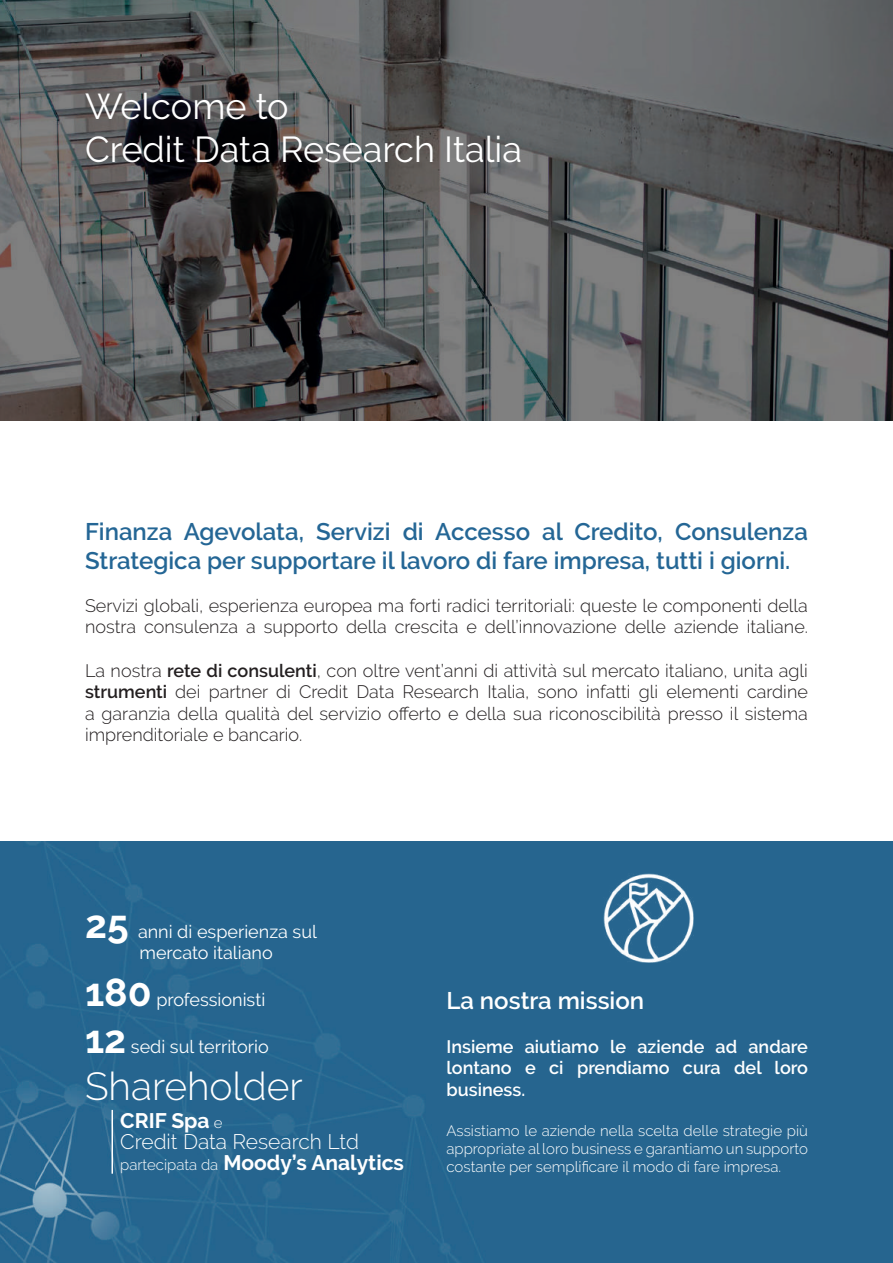
<style>
.page{position:relative;width:893px;height:1263px;background:#fff}
.page>*{position:absolute;margin:0;border:0;box-sizing:border-box;transform-origin:0 0}
.t1{font:300 39px "Raleway";color:#fff}
.t2{font:36px/43.2px "Raleway";color:#fff}
.t3{font:600 24px/28.8px "Raleway";color:#246695}
.t4{font:600 24px "Raleway";color:#fff}
.t5{font:700 21px/21px "Raleway";color:#fff}
.t6{font:300 18px/21.6px "Raleway";color:#231f20}
.t7{font:18px/21.6px "Raleway";color:#fff;text-align:center}
.t8{font:600 18px/21.6px "Raleway";color:#fff;text-align:justify}
.t9{font:300 15px/18px "Raleway";color:#fff;text-align:justify}
.s1{font-weight:600}
.s2{font-weight:700;font-size:39px}
.s3{font-weight:300;font-size:15px}
.s4{font-weight:300}
</style>
<div class="page">
<div style="left:0;top:842px;width:893px;height:421px;background:#26658f"></div>
<svg style="left:0;top:0;width:893px;height:421px;background:#5a5b5c"></svg>
<hr style="left:112px;top:1110px;width:1px;height:64px;background:#fff">
<img style="left:604px;top:874px;width:89px;height:89px">
<h2 class="t2" style="left:85px;top:84px;width:438px">Welcome to<br>Credit Data Research Italia</h2>
<h3 class="t3" style="left:85px;top:517px;width:724px">Finanza Agevolata, Servizi di Accesso al Credito, Consulenza<br>Strategica per supportare il lavoro di fare impresa, tutti i giorni.</h3>
<p class="t6" style="left:85px;top:595px;width:724px">Servizi globali, esperienza europea ma forti radici territoriali: queste le componenti della nostra consulenza a supporto della crescita e dell’innovazione delle aziende italiane.</p>
<p class="t6" style="left:85px;top:659px;width:724px;text-align:justify">La nostra <span class="s1">rete di consulenti</span>, con oltre vent’anni di attività sul mercato italiano, unita agli <span class="s1">strumenti</span> dei partner di Credit Data Research Italia, sono infatti gli elementi cardine a garanzia della qualità del servizio offerto e della sua riconoscibilità presso il sistema imprenditoriale e bancario.</p>
<p class="t7" style="left:85px;top:921px;width:233px"><span class="s2">25</span> anni di esperienza sul mercato italiano</p>
<p class="t7" style="left:85px;top:989px;width:182px"><span class="s2">180</span> professionisti</p>
<p class="t7" style="left:85px;top:1036px;width:185px"><span class="s2">12</span> sedi sul territorio</p>
<h1 class="t1" style="left:85px;top:1063px;width:219px">Shareholder</h1>
<p class="t5" style="left:120px;top:1110px;width:285px">CRIF Spa <span class="s3">e<br></span><span class="s4">Credit Data Research Ltd </span><span class="s3">partecipata da</span> Moody’s Analytics</p>
<h3 class="t4" style="left:446px;top:987px;width:199px">La nostra mission</h3>
<p class="t8" style="left:446px;top:1035px;width:363px">Insieme aiutiamo le aziende ad andare lontano e ci prendiamo cura del loro business.</p>
<p class="t9" style="left:446px;top:1121px;width:363px">Assistiamo le aziende nella scelta delle strategie più appropriate al loro business e garantiamo un supporto costante per semplificare il modo di fare impresa.</p>
</div>
